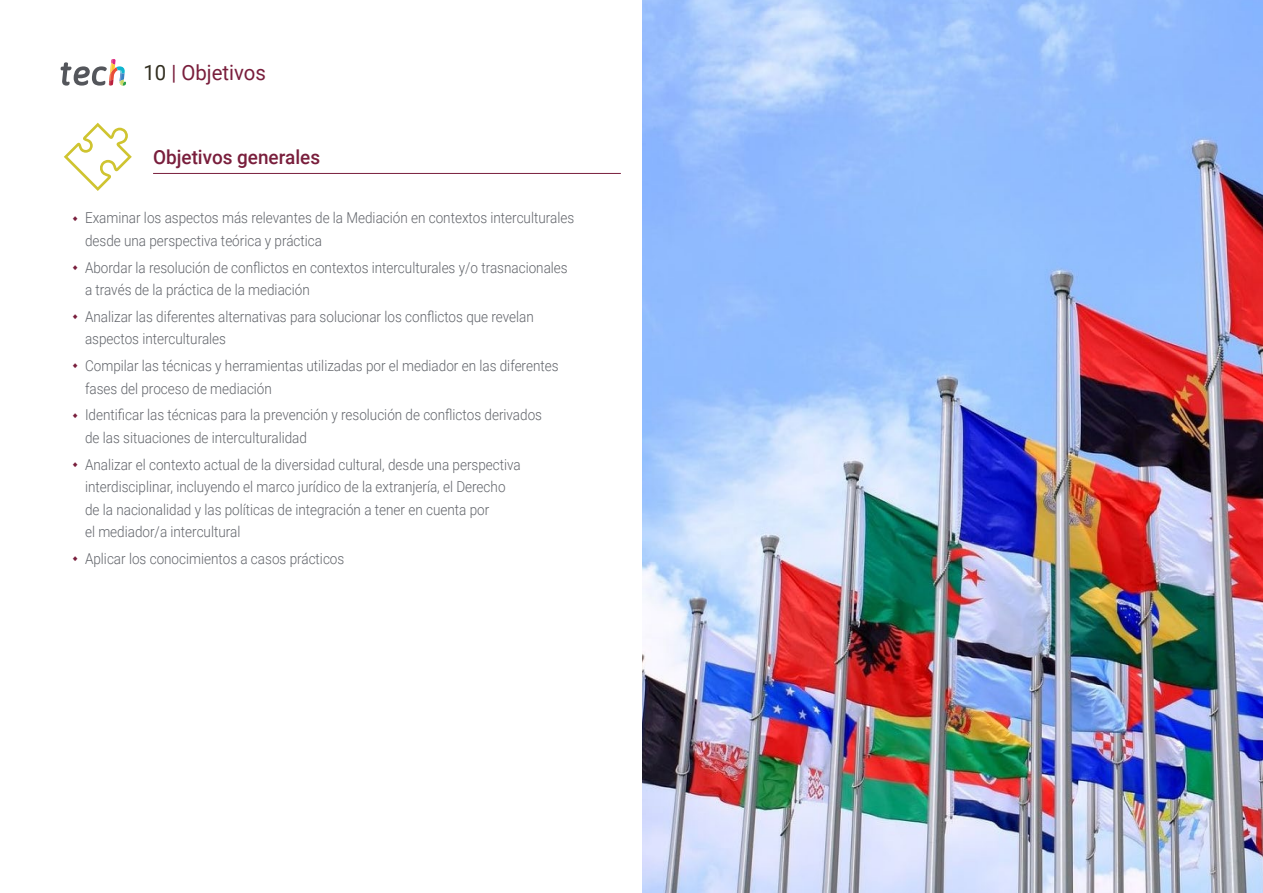
<style>
.page{position:relative;width:1263px;height:893px;background:#fff}
.page>*{position:absolute;margin:0;border:0;box-sizing:border-box;transform-origin:0 0}
.t1{font:21px "Roboto";color:#791e3c}
.t2{font:500 19.5px "Roboto";color:#791e3c}
.t3{font:300 15px/22.5px "Roboto";color:#61646a;scale:.9 1}
.s1{color:#312e20}
</style>
<div class="page">
<hr style="left:153px;top:173px;width:468px;height:1px;background:#791e3c">
<svg style="left:64px;top:123px;width:68px;height:68px"></svg>
<img style="left:642px;top:0;width:621px;height:893px">
<svg style="left:61px;top:59px;width:65px;height:27px"></svg>
<h1 class="t1" style="left:144px;top:57px;width:124px"><span class="s1">10</span> | Objetivos</h1>
<h2 class="t2" style="left:153px;top:144px;width:169px">Objetivos generales</h2>
<p class="t3" style="left:85px;top:206px;width:545px">Examinar los aspectos más relevantes de la Mediación en contextos interculturales desde una perspectiva teórica y práctica</p>
<p class="t3" style="left:85px;top:255px;width:538px">Abordar la resolución de conflictos en contextos interculturales y/o trasnacionales a través de la práctica de la mediación</p>
<p class="t3" style="left:85px;top:305px;width:500px">Analizar las diferentes alternativas para solucionar los conflictos que revelan aspectos interculturales</p>
<p class="t3" style="left:85px;top:354px;width:528px">Compilar las técnicas y herramientas utilizadas por el mediador en las diferentes fases del proceso de mediación</p>
<p class="t3" style="left:85px;top:403px;width:509px">Identificar las técnicas para la prevención y resolución de conflictos derivados de las situaciones de interculturalidad</p>
<p class="t3" style="left:85px;top:452px;width:486px">Analizar el contexto actual de la diversidad cultural, desde una perspectiva interdisciplinar, incluyendo el marco jurídico de la extranjería, el Derecho de la nacionalidad y las políticas de integración a tener en cuenta por<br>el mediador/a intercultural</p>
<p class="t3" style="left:85px;top:547px;width:290px">Aplicar los conocimientos a casos prácticos</p>
</div>
